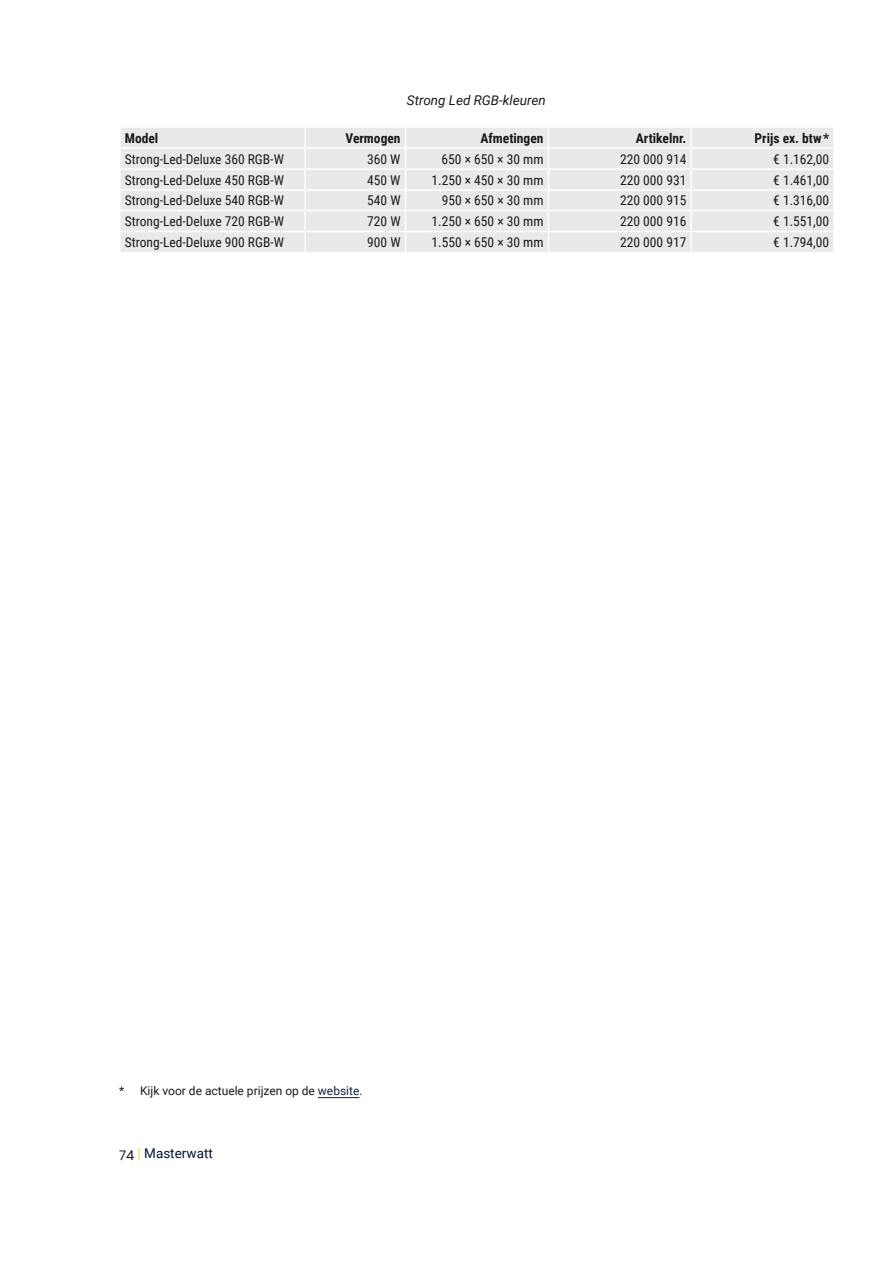
<style>
.page{position:relative;width:893px;height:1263px;background:#fff}
.page>*{position:absolute;margin:0;border:0;box-sizing:border-box;transform-origin:0 0}
.t1{font:13.5px "Roboto Condensed";color:#1a1a1a}
.t2{font:700 13.5px "Roboto Condensed";color:#1a1a1a}
.t3{font:italic 13.5px "Roboto";color:#1a1a1a}
.t4{font:13.5px "Roboto";color:#001633}
.t5{font:12px "Roboto";color:#1a1a1a}
.s1{color:#112342}
.s2{color:#1a1a1a}
.s3{color:#f1d629}
</style>
<div class="page">
<div style="left:121px;top:128px;width:712px;height:124px;background:#e9e9e9"></div>
<hr style="left:119px;top:147px;width:186px;height:2px;background:#fff">
<hr style="left:305px;top:147px;width:101px;height:2px;background:#fff">
<hr style="left:406px;top:147px;width:142px;height:2px;background:#fff">
<hr style="left:548px;top:147px;width:143px;height:2px;background:#fff">
<hr style="left:691px;top:147px;width:144px;height:2px;background:#fff">
<hr style="left:305px;top:168px;width:101px;height:2px;background:#fff">
<hr style="left:406px;top:168px;width:142px;height:2px;background:#fff">
<hr style="left:548px;top:168px;width:143px;height:2px;background:#fff">
<hr style="left:691px;top:168px;width:144px;height:2px;background:#fff">
<hr style="left:119px;top:189px;width:186px;height:2px;background:#fff">
<hr style="left:305px;top:189px;width:101px;height:2px;background:#fff">
<hr style="left:406px;top:189px;width:142px;height:2px;background:#fff">
<hr style="left:548px;top:189px;width:143px;height:2px;background:#fff">
<hr style="left:691px;top:189px;width:144px;height:2px;background:#fff">
<svg style="left:833px;top:128px;width:1px;height:82px"></svg>
<hr style="left:119px;top:210px;width:186px;height:1px;background:#fff">
<hr style="left:305px;top:210px;width:101px;height:1px;background:#fff">
<hr style="left:406px;top:210px;width:142px;height:1px;background:#fff">
<hr style="left:548px;top:210px;width:143px;height:1px;background:#fff">
<hr style="left:691px;top:210px;width:144px;height:1px;background:#fff">
<hr style="left:119px;top:231px;width:186px;height:1px;background:#fff">
<hr style="left:305px;top:231px;width:101px;height:1px;background:#fff">
<hr style="left:406px;top:231px;width:142px;height:1px;background:#fff">
<svg style="left:405px;top:128px;width:1px;height:124px"></svg>
<hr style="left:548px;top:231px;width:143px;height:1px;background:#fff">
<svg style="left:548px;top:128px;width:1px;height:124px"></svg>
<hr style="left:691px;top:231px;width:144px;height:1px;background:#fff">
<svg style="left:691px;top:128px;width:1px;height:124px"></svg>
<hr style="left:119px;top:168px;width:186px;height:2px;background:#fff">
<svg style="left:304px;top:128px;width:2px;height:82px"></svg>
<hr style="left:304px;top:211px;width:2px;height:20px;background:#fff">
<hr style="left:304px;top:232px;width:2px;height:20px;background:#fff">
<hr style="left:318px;top:1097px;width:41px;height:1px;background:#112342">
<p class="t3" style="left:407px;top:91px;width:140px">Strong Led RGB-kleuren</p>
<p class="t2" style="left:125px;top:128px;width:35px">Model</p>
<p class="t2" style="left:345px;top:128px;width:57px">Vermogen</p>
<p class="t2" style="left:480px;top:128px;width:65px">Afmetingen</p>
<p class="t2" style="left:636px;top:128px;width:52px">Artikelnr.</p>
<p class="t2" style="left:754px;top:128px;width:76px">Prijs ex. btw *</p>
<p class="t1" style="left:125px;top:149px;width:161px">Strong-Led-Deluxe 360 RGB-W</p>
<p class="t1" style="left:367px;top:149px;width:35px">360 W</p>
<p class="t1" style="left:442px;top:149px;width:103px">650 × 650 × 30 mm</p>
<p class="t1" style="left:620px;top:149px;width:68px">220 000 914</p>
<p class="t1" style="left:773px;top:149px;width:57px">€ 1.162,00</p>
<p class="t1" style="left:125px;top:170px;width:161px">Strong-Led-Deluxe 450 RGB-W</p>
<p class="t1" style="left:367px;top:170px;width:35px">450 W</p>
<p class="t1" style="left:431px;top:170px;width:114px">1.250 × 450 × 30 mm</p>
<p class="t1" style="left:620px;top:170px;width:68px">220 000 931</p>
<p class="t1" style="left:773px;top:170px;width:57px">€ 1.461,00</p>
<p class="t1" style="left:125px;top:191px;width:161px">Strong-Led-Deluxe 540 RGB-W</p>
<p class="t1" style="left:367px;top:191px;width:35px">540 W</p>
<p class="t1" style="left:442px;top:191px;width:103px">950 × 650 × 30 mm</p>
<p class="t1" style="left:620px;top:191px;width:68px">220 000 915</p>
<p class="t1" style="left:773px;top:191px;width:57px">€ 1.316,00</p>
<p class="t1" style="left:125px;top:212px;width:161px">Strong-Led-Deluxe 720 RGB-W</p>
<p class="t1" style="left:367px;top:212px;width:35px">720 W</p>
<p class="t1" style="left:431px;top:212px;width:114px">1.250 × 650 × 30 mm</p>
<p class="t1" style="left:620px;top:212px;width:68px">220 000 916</p>
<p class="t1" style="left:773px;top:212px;width:57px">€ 1.551,00</p>
<p class="t1" style="left:125px;top:233px;width:161px">Strong-Led-Deluxe 900 RGB-W</p>
<p class="t1" style="left:367px;top:233px;width:35px">900 W</p>
<p class="t1" style="left:431px;top:233px;width:114px">1.550 × 650 × 30 mm</p>
<p class="t1" style="left:620px;top:233px;width:68px">220 000 917</p>
<p class="t1" style="left:773px;top:233px;width:57px">€ 1.794,00</p>
<p class="t5" style="left:119px;top:1082px;width:245px">* Kijk voor de actuele prijzen op de <span class="s1">website</span>.</p>
<p class="t4" style="left:119px;top:1143px;width:95px"><span class="s2">74</span> <span class="s3">|</span> Masterwatt</p>
</div>
